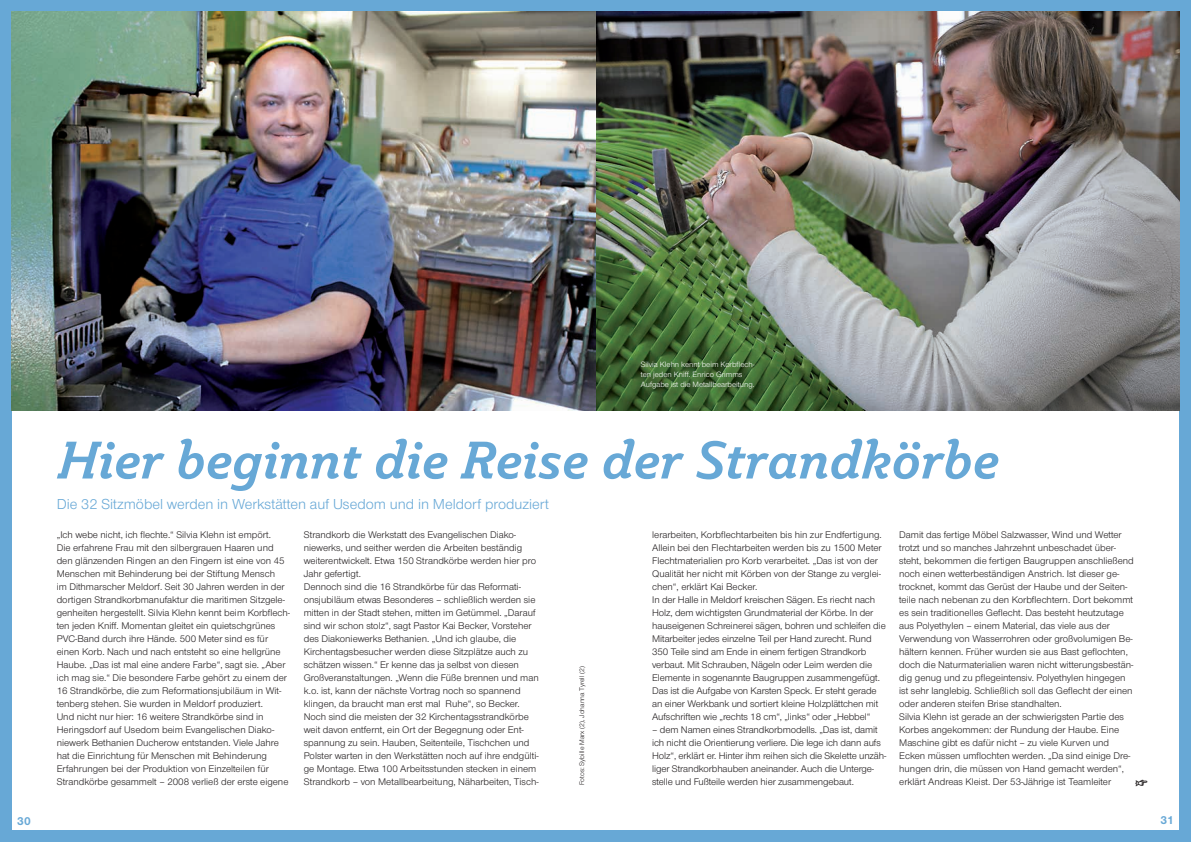
<style>
.page{position:relative;width:1191px;height:842px;background:#fff}
.page>*{position:absolute;margin:0;border:0;box-sizing:border-box;transform-origin:0 0}
.t1{font:italic 700 52px "Plume";color:#67a8d6}
.t2{font:15px "Nordelbica";color:#67a8d6}
.t3{font:700 12px "Nordelbica";color:#67a8d6}
.t4{font:700 10.3px "Cera";color:#231f20}
.t5{font:10px/13px "Nordelbica";color:#231f20}
.t6{font:8px/9.6px "Nordelbica";color:#fff}
.t7{font:7px "Nordelbica";color:#231f20}
</style>
<div class="page">
<div style="left:0;top:0;width:1191px;height:11px;background:#67a8d6"></div>
<div style="left:0;top:831px;width:1191px;height:11px;background:#67a8d6"></div>
<div style="left:1179px;top:0;width:12px;height:842px;background:#67a8d6"></div>
<div style="left:0;top:0;width:11px;height:842px;background:#67a8d6"></div>
<img style="left:11px;top:11px;width:1168px;height:399px">
<p class="t6" style="left:641px;top:360px;width:115px">Silvia Klehn kennt beim Korbflech&shy;ten jeden Kniff. Enrico Grimms<br>Aufgabe ist die Metallbearbeitung.</p>
<h1 class="t1" style="left:57px;top:427px;width:942px">Hier beginnt die Reise der Strandkörbe</h1>
<h2 class="t2" style="left:57px;top:495px;width:494px">Die 32 Sitzmöbel werden in Werkstätten auf Usedom und in Meldorf produziert</h2>
<p class="t5" style="left:57px;top:529px;width:235px">„Ich webe nicht, ich flechte.“ Silvia Klehn ist empört.<br>Die erfahrene Frau mit den silbergrauen Haaren und den glänzenden Ringen an den Fingern ist eine von 45<br>Menschen mit Behinderung bei der Stiftung Mensch<br>im Dithmarscher Meldorf. Seit 30 Jahren werden in der dortigen Strandkorbmanufaktur die maritimen Sitzgele&shy;genheiten hergestellt. Silvia Klehn kennt beim Korbflech&shy;ten jeden Kniff. Momentan gleitet ein quietschgrünes PVC-Band durch ihre Hände. 500 Meter sind es für einen Korb. Nach und nach entsteht so eine hellgrüne Haube. „Das ist mal eine andere Farbe“, sagt sie. „Aber ich mag sie.“ Die besondere Farbe gehört zu einem der 16 Strandkörbe, die zum Reformationsjubiläum in Wit&shy;tenberg stehen. Sie wurden in Meldorf produziert.<br>Und nicht nur hier: 16 weitere Strandkörbe sind in Heringsdorf auf Usedom beim Evangelischen Diako&shy;niewerk Bethanien Ducherow entstanden. Viele Jahre hat die Einrichtung für Menschen mit Behinderung Erfahrungen bei der Produktion von Einzelteilen für Strandkörbe gesammelt – 2008 verließ der erste eigene</p>
<p class="t5" style="left:304px;top:529px;width:236px">Strandkorb die Werkstatt des Evangelischen Diako&shy;niewerks, und seither werden die Arbeiten beständig weiterentwickelt. Etwa 150 Strandkörbe werden hier pro Jahr gefertigt.<br>Dennoch sind die 16 Strandkörbe für das Reformati&shy;onsjubiläum etwas Besonderes – schließlich werden sie mitten in der Stadt stehen, mitten im Getümmel. „Darauf sind wir schon stolz“, sagt Pastor Kai Becker, Vorsteher des Diakoniewerks Bethanien. „Und ich glaube, die Kirchentagsbesucher werden diese Sitzplätze auch zu schätzen wissen.“ Er kenne das ja selbst von diesen Großveranstaltungen. „Wenn die Füße brennen und man k.o. ist, kann der nächste Vortrag noch so spannend klingen, da braucht man erst mal Ruhe“, so Becker.<br>Noch sind die meisten der 32 Kirchentagsstrandkörbe weit davon entfernt, ein Ort der Begegnung oder Ent&shy;spannung zu sein. Hauben, Seitenteile, Tischchen und Polster warten in den Werkstätten noch auf ihre endgülti&shy;ge Montage. Etwa 100 Arbeitsstunden stecken in einem Strandkorb – von Metallbearbeitung, Näharbeiten, Tisch-</p>
<p class="t7" style="left:578px;top:785px;width:120px;rotate:-90deg">Fotos: Sybille Marx (2), Johanna Tyrell (2)</p>
<p class="t5" style="left:652px;top:528px;width:235px">lerarbeiten, Korbflechtarbeiten bis hin zur Endfertigung.<br>Allein bei den Flechtarbeiten werden bis zu 1500 Meter Flechtmaterialien pro Korb verarbeitet. „Das ist von der Qualität her nicht mit Körben von der Stange zu verglei&shy;chen“, erklärt Kai Becker.<br>In der Halle in Meldorf kreischen Sägen. Es riecht nach Holz, dem wichtigsten Grundmaterial der Körbe. In der hauseigenen Schreinerei sägen, bohren und schleifen die Mitarbeiter jedes einzelne Teil per Hand zurecht. Rund 350 Teile sind am Ende in einem fertigen Strandkorb verbaut. Mit Schrauben, Nägeln oder Leim werden die Elemente in sogenannte Baugruppen zusammengefügt.<br>Das ist die Aufgabe von Karsten Speck. Er steht gerade an einer Werkbank und sortiert kleine Holzplättchen mit Aufschriften wie „rechts 18 cm“, „links“ oder „Hebbel“</p>
<p class="t5" style="left:652px;top:723px;width:236px">– dem Namen eines Strandkorbmodells. „Das ist, damit ich nicht die Orientierung verliere. Die lege ich dann aufs Holz“, erklärt er. Hinter ihm reihen sich die Skelette unzäh&shy;liger Strandkorbhauben aneinander. Auch die Unterge&shy;stelle und Fußteile werden hier zusammengebaut.</p>
<p class="t5" style="left:899px;top:528px;width:236px">Damit das fertige Möbel Salzwasser, Wind und Wetter trotzt und so manches Jahrzehnt unbeschadet über&shy;steht, bekommen die fertigen Baugruppen anschließend noch einen wetterbeständigen Anstrich. Ist dieser ge&shy;trocknet, kommt das Gerüst der Haube und der Seiten&shy;teile nach nebenan zu den Korbflechtern. Dort bekommt es sein traditionelles Geflecht. Das besteht heutzutage aus Polyethylen – einem Material, das viele aus der Verwendung von Wasserrohren oder großvolumigen Be&shy;hältern kennen. Früher wurden sie aus Bast geflochten, doch die Naturmaterialien waren nicht witterungsbestän&shy;dig genug und zu pflegeintensiv. Polyethylen hingegen ist sehr langlebig. Schließlich soll das Geflecht der einen oder anderen steifen Brise standhalten.<br>Silvia Klehn ist gerade an der schwierigsten Partie des Korbes angekommen: der Rundung der Haube. Eine Maschine gibt es dafür nicht – zu viele Kurven und Ecken müssen umflochten werden. „Da sind einige Dre&shy;hungen drin, die müssen von Hand gemacht werden“, erklärt Andreas Kleist. Der 53-Jährige ist Teamleiter</p>
<p class="t4" style="left:1135px;top:775px;width:14px">☞</p>
<p class="t3" style="left:17px;top:813px;width:15px">30</p>
<p class="t3" style="left:1160px;top:813px;width:15px">31</p>
</div>
